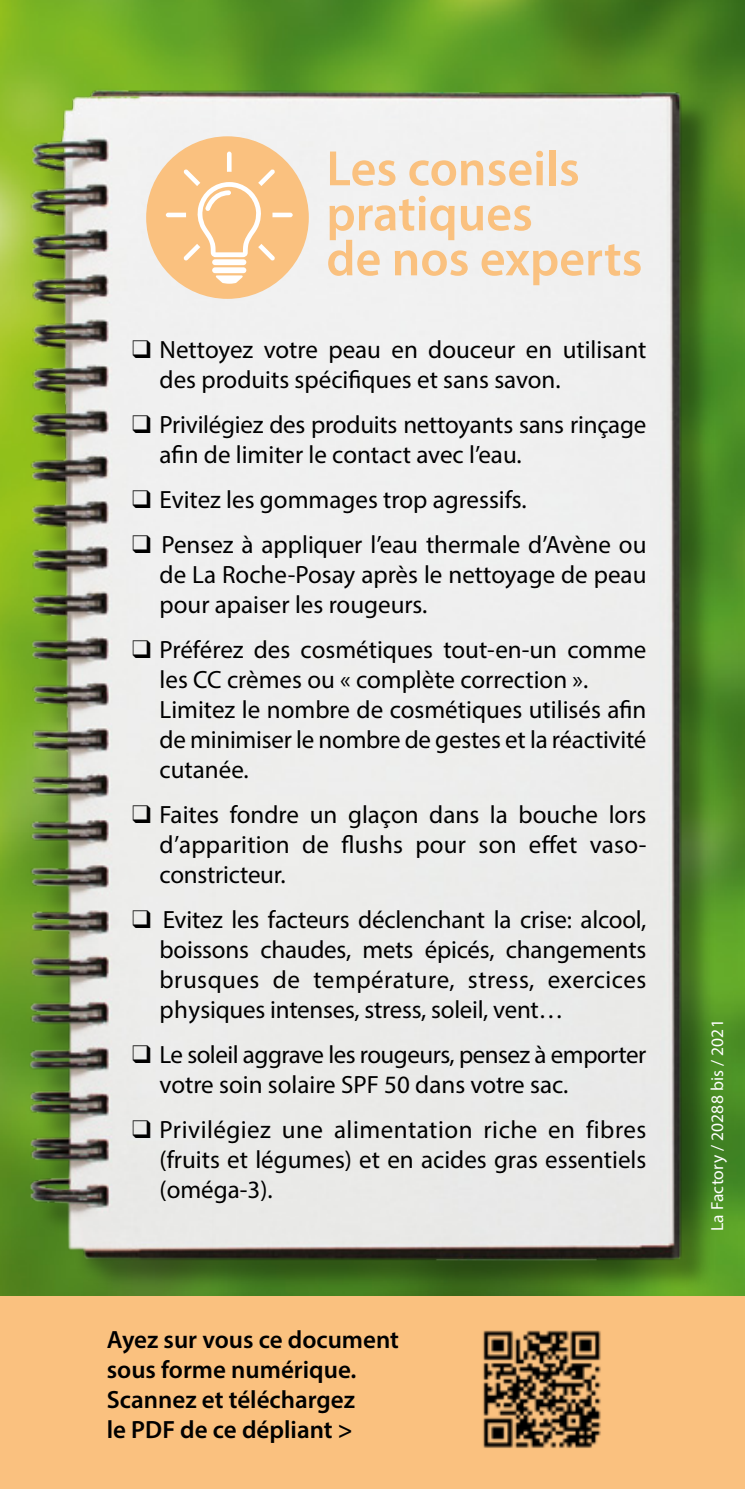
<style>
.page{position:relative;width:745px;height:1489px;background:#fff}
.page>*{position:absolute;margin:0;border:0;box-sizing:border-box;transform-origin:0 0}
.t1{font:600 50px/45px "Myriad Pro";color:#fac17f}
.t2{font:25px/30px "Myriad Pro";color:#000;text-align:justify}
.t3{font:600 25px/30px "Myriad Pro";color:#000}
.t4{font:25px/30px "Myriad Pro";letter-spacing:-.02em;color:#000}
.t5{font:17.5px "Myriad Pro";letter-spacing:.01em;color:#fff}
</style>
<div class="page">
<img style="left:0;top:0;width:744px;height:1296px">
<div style="left:0;top:1296px;width:744px;height:192px;background:#fac17f"></div>
<img style="left:483px;top:1330px;width:118px;height:118px">
<img style="left:0;top:46px;width:715px;height:1250px">
<div style="left:146px;top:136px;width:162px;height:163px;background:#fac17f;border-radius:50%"></div>
<svg style="left:215px;top:275px;width:28px;height:9px"></svg>
<div style="left:212px;top:259px;width:34px;height:6px;background:#fff;border-radius:3px"></div>
<div style="left:212px;top:267px;width:34px;height:6px;background:#fff;border-radius:3px"></div>
<svg style="left:166px;top:151px;width:126px;height:109px"></svg>
<h1 class="t1" style="left:326px;top:145px;width:317px">Les conseils pratiques<br>de nos experts</h1>
<p class="t2" style="left:159px;top:334px;width:488px;text-indent:-28px">❑ Nettoyez votre peau en douceur en utilisant des produits spécifiques et sans savon.</p>
<p class="t2" style="left:159px;top:409px;width:488px;text-indent:-28px">❑ Privilégiez des produits nettoyants sans rinçage afin de limiter le contact avec l’eau.</p>
<p class="t2" style="left:132px;top:484px;width:396px">❑ Evitez les gommages trop agressifs.</p>
<p class="t2" style="left:159px;top:529px;width:488px;text-indent:-28px">❑ Pensez à appliquer l’eau thermale d’Avène ou de La Roche-Posay après le nettoyage de peau pour apaiser les rougeurs.</p>
<p class="t2" style="left:159px;top:634px;width:488px;text-align:left;text-indent:-28px">❑ Préférez des cosmétiques tout-en-un comme les CC crèmes ou « complète correction ».<br>Limitez le nombre de cosmétiques utilisés afin de minimiser le nombre de gestes et la réactivité cutanée.</p>
<p class="t2" style="left:159px;top:799px;width:488px;text-indent:-28px">❑ Faites fondre un glaçon dans la bouche lors d’apparition de flushs pour son effet vaso&shy;constricteur.</p>
<p class="t2" style="left:159px;top:904px;width:488px;text-indent:-28px">❑ Evitez les facteurs déclenchant la crise: alcool, boissons chaudes, mets épicés, changements brusques de température, stress, exercices physiques intenses, stress, soleil, vent…</p>
<p class="t4" style="left:159px;top:1039px;width:488px;text-indent:-28px">❑ Le soleil aggrave les rougeurs, pensez à emporter votre soin solaire SPF 50 dans votre sac.</p>
<p class="t2" style="left:159px;top:1114px;width:488px;text-indent:-28px">❑ Privilégiez une alimentation riche en fibres (fruits et légumes) et en acides gras essentiels (oméga-3).</p>
<p class="t3" style="left:107px;top:1323px;width:293px">Ayez sur vous ce document sous forme numérique.<br>Scannez et téléchargez<br>le PDF de ce dépliant &gt;</p>
<p class="t5" style="left:706px;top:1230px;width:213px;rotate:-90deg">La Factory / 20288 bis / 2021</p>
</div>
